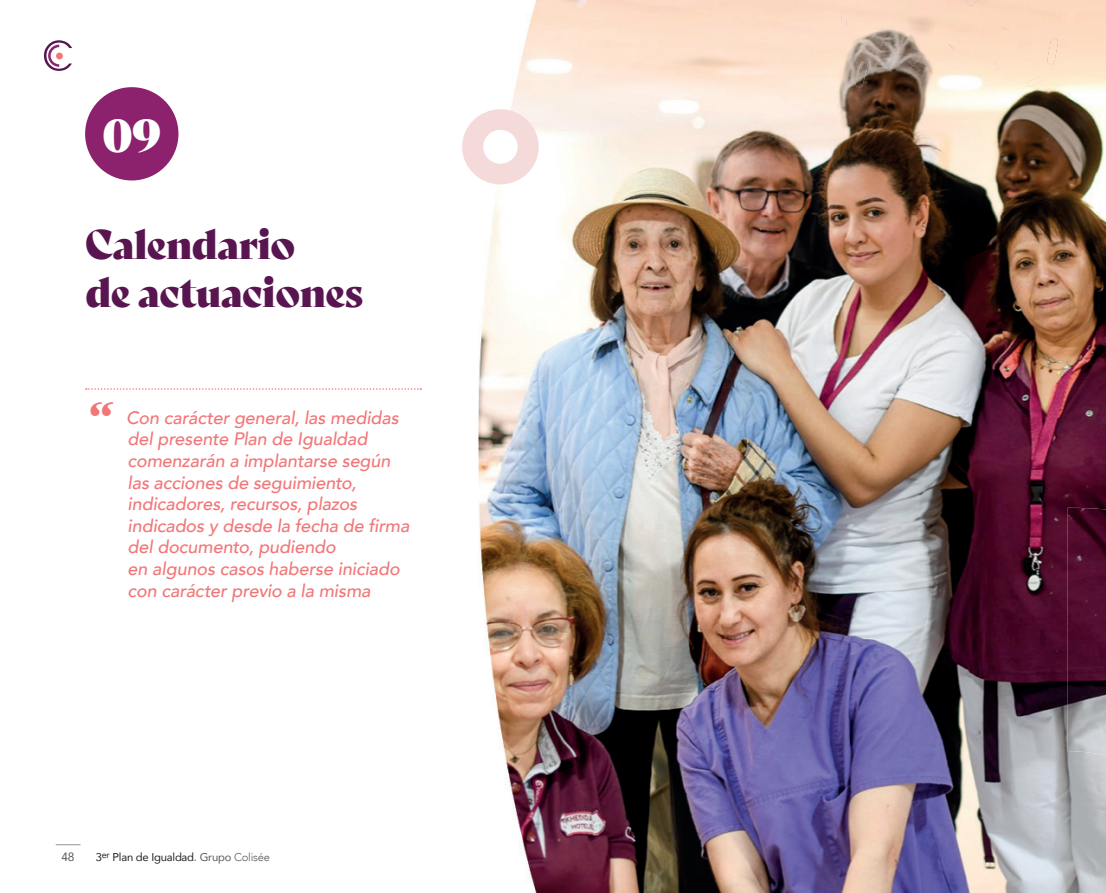
<style>
.page{position:relative;width:1106px;height:893px;background:#fff}
.page>*{position:absolute;margin:0;border:0;box-sizing:border-box;transform-origin:0 0}
.t1{font:italic 900 49.5px "Centennial LT Std";color:#f27678}
.t2{font:45px "Bely Display W00";color:#fff}
.t3{font:40.5px/48.6px "Bely Display W00";letter-spacing:-.02em;color:#58154f}
.t4{font:italic 500 18px/21.6px "Avenir";letter-spacing:-.005em;color:#f27678}
.t5{font:12px "Avenir";color:#57585a}
.t6{font:11.25px "Avenir";letter-spacing:-.02em;color:#231f20}
.s1{color:#57585a}
.s2{font-weight:300;color:#57585a}
</style>
<div class="page">
<svg style="left:56px;top:844px;width:24px;height:1px"></svg>
<svg style="left:44px;top:40px;width:28px;height:31px"></svg>
<div style="left:56px;top:53px;width:7px;height:6px;background:#f27678;border-radius:50%"></div>
<div style="left:85px;top:87px;width:93px;height:93px;background:#8c216e;border-radius:50%"></div>
<svg style="left:86px;top:388px;width:335px;height:2px"></svg>
<img style="left:478px;top:0;width:628px;height:893px">
<svg style="left:948px;top:44px;width:6px;height:6px"></svg>
<svg style="left:966px;top:0;width:22px;height:6px"></svg>
<svg style="left:908px;top:60px;width:7px;height:6px"></svg>
<img style="left:1046px;top:38px;width:12px;height:26px">
<svg style="left:954px;top:81px;width:12px;height:6px"></svg>
<img style="left:855px;top:62px;width:13px;height:25px">
<svg style="left:830px;top:53px;width:6px;height:10px"></svg>
<img style="left:840px;top:11px;width:7px;height:16px">
<svg style="left:993px;top:62px;width:6px;height:8px"></svg>
<svg style="left:880px;top:28px;width:7px;height:8px"></svg>
<img style="left:1026px;top:76px;width:17px;height:11px">
<svg style="left:1001px;top:27px;width:7px;height:3px"></svg>
<svg style="left:1084px;top:79px;width:7px;height:2px"></svg>
<img style="left:1056px;top:9px;width:20px;height:9px">
<svg style="left:1024px;top:0;width:12px;height:5px"></svg>
<img style="left:1067px;top:508px;width:39px;height:248px">
<div style="left:462px;top:109px;width:76px;height:75px;background:#f4dbd9;border-radius:50%"></div>
<div style="left:483px;top:130px;width:34px;height:34px;background:#fff;border-radius:50%"></div>
<h2 class="t2" style="left:102px;top:99px;width:61px">09</h2>
<h3 class="t3" style="left:85px;top:216px;width:279px">Calendario<br>de actuaciones</h3>
<h1 class="t1" style="left:85px;top:391px;width:28px">“</h1>
<p class="t4" style="left:126px;top:407px;width:284px">Con carácter general, las medidas del presente Plan de Igualdad comenzarán a implantarse según las acciones de seguimiento, indicadores, recursos, plazos indicados y desde la fecha de firma del documento, pudiendo<br>en algunos casos haberse iniciado con carácter previo a la misma</p>
<p class="t5" style="left:62px;top:847px;width:15px">48</p>
<p class="t6" style="left:96px;top:848px;width:176px">3<sup>er</sup> Plan de Igualdad<span class="s1">. Grupo</span> <span class="s2">Colisée</span></p>
</div>
